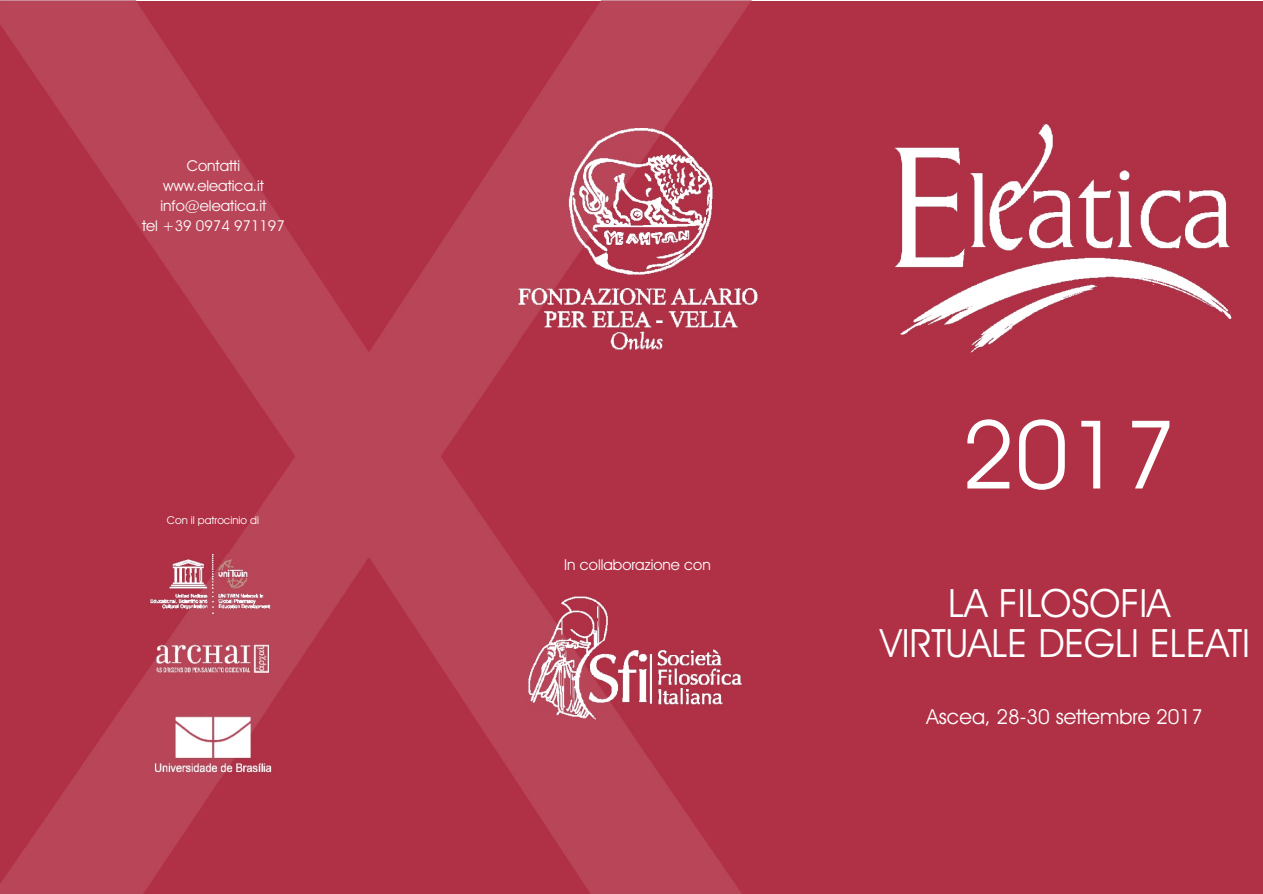
<style>
.page{position:relative;width:1263px;height:894px;background:#fff}
.page>*{position:absolute;margin:0;border:0;box-sizing:border-box;transform-origin:0 0}
.t1{font:95.25px "Avant Garde Bk BT";color:#fff}
.t2{font:39.15px/39.9px "Avant Garde Bk BT";color:#fff;text-align:center}
.t3{font:20.7px "Avant Garde Bk BT";color:#fff}
.t4{font:15px/20px "Avant Garde Bk BT";color:#fff;text-align:center}
.t5{font:10.95px "Avant Garde Bk BT";color:#fff}
</style>
<div class="page">
<div style="left:0;top:1px;width:1263px;height:893px;background:#b03045"></div>
<img style="left:0;top:0;width:758px;height:894px">
<img style="left:508px;top:589px;width:250px;height:144px">
<img style="left:146px;top:555px;width:133px;height:69px">
<img style="left:157px;top:601px;width:112px;height:112px">
<img style="left:149px;top:714px;width:127px;height:63px">
<img style="left:519px;top:128px;width:238px;height:222px">
<img style="left:894px;top:124px;width:338px;height:229px">
<p class="t4" style="left:142px;top:158px;width:144px">Contatti www.eleatica.it info@eleatica.it<br>tel +39 0974 971197</p>
<p class="t5" style="left:167px;top:515px;width:94px">Con il patrocinio di</p>
<p class="t4" style="left:564px;top:556px;width:148px">In collaborazione con</p>
<h1 class="t1" style="left:961px;top:416px;width:217px">2017</h1>
<h2 class="t2" style="left:880px;top:587px;width:371px">LA FILOSOFIA<br>VIRTUALE DEGLI ELEATI</h2>
<h3 class="t3" style="left:926px;top:708px;width:278px">Ascea, 28-30 settembre 2017</h3>
</div>
